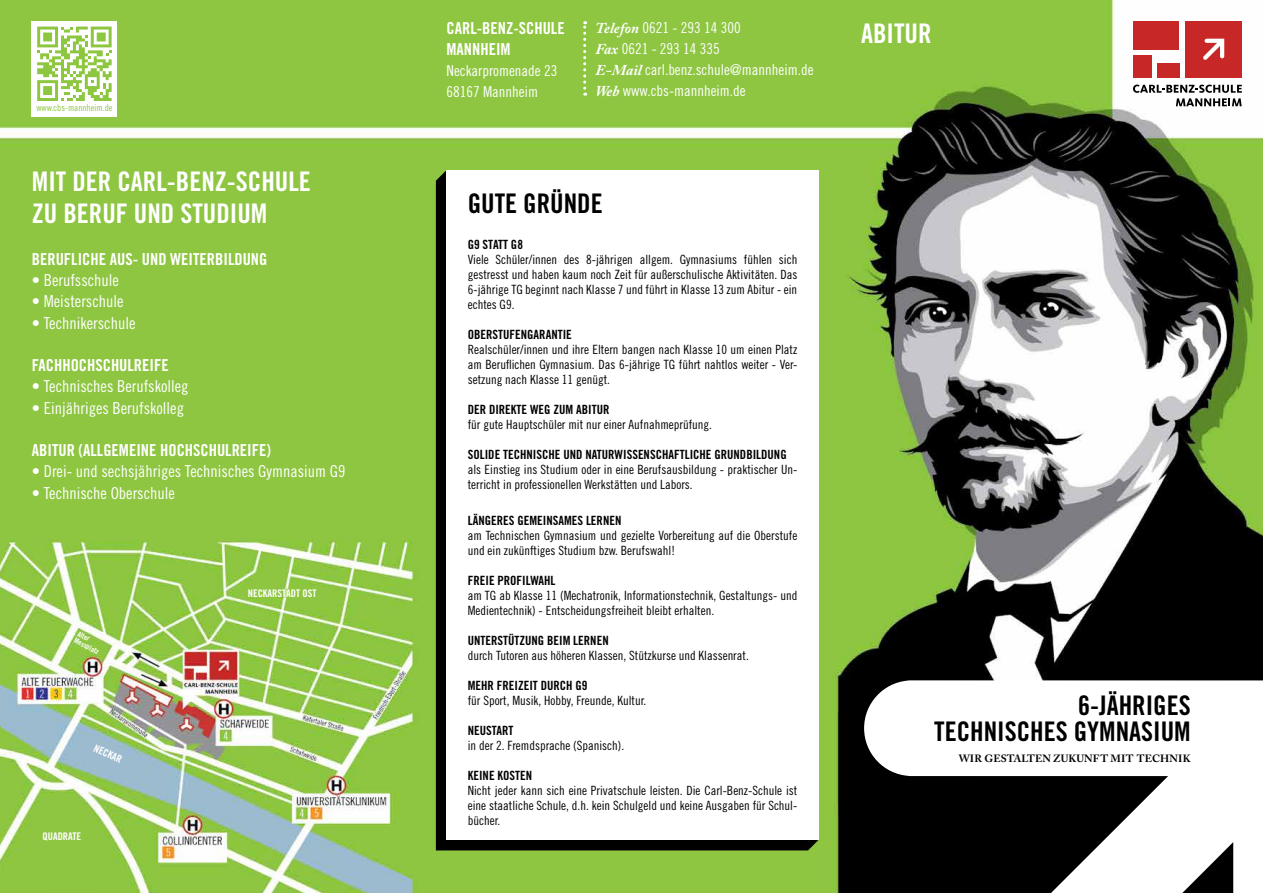
<style>
.page{position:relative;width:1263px;height:893px;background:#fff}
.page>*{position:absolute;margin:0;border:0;box-sizing:border-box;transform-origin:0 0}
.t1{font:27px/32px "Trade Gothic Bold Cond Twenty";color:#fff}
.t2{font:27px "Trade Gothic Bold Cond Twenty";color:#000}
.t3{font:16.5px "Trade Gothic Cond Eighteen";color:#fff}
.t4{font:16.5px/21px "Trade Gothic Bold Cond Twenty";color:#fff}
.t5{font:15px/21px "Trade Gothic Cond Eighteen";color:#fff}
.t6{font:12.75px/15px "Trade Gothic Cond Eighteen";color:#000;text-align:justify}
.t7{font:12.75px "Trade Gothic Bold Cond Twenty";color:#000}
.t8{font:700 10.5px "Adobe Caslon Pro";letter-spacing:.015em;color:#000}
.t9{font:10.5px "Trade Gothic Bold Cond Twenty";color:#fff}
.t10{font:9.3px "Trade Gothic Cond Eighteen";color:#8dc63f}
.t11{font:7.5px/7.5px "Trade Gothic Bold Cond Twenty";color:#fff}
.s1{font-family:"Adobe Caslon Pro";font-weight:700;font-style:italic}
</style>
<div class="page">
<img style="left:0;top:0;width:1263px;height:893px">
<svg style="left:583px;top:21px;width:3px;height:75px"></svg>
<svg style="left:862px;top:680px;width:401px;height:213px"></svg>
<div style="left:1133px;top:55px;width:19px;height:23px;background:#c72727"></div>
<div style="left:1133px;top:21px;width:46px;height:29px;background:#c72727"></div>
<div style="left:1157px;top:64px;width:22px;height:14px;background:#c72727"></div>
<div style="left:1185px;top:21px;width:56px;height:57px;background:#c72727"></div>
<svg style="left:1133px;top:85px;width:109px;height:21px"></svg>
<svg style="left:1203px;top:38px;width:22px;height:22px"></svg>
<div style="left:436px;top:170px;width:383px;height:680px;background:#000"></div>
<div style="left:446px;top:170px;width:373px;height:670px;background:#fff"></div>
<div style="left:32px;top:21px;width:85px;height:96px;background:#fff"></div>
<svg style="left:37px;top:27px;width:75px;height:74px"></svg>
<svg style="left:248px;top:579px;width:69px;height:20px"></svg>
<p class="t10" style="left:36px;top:103px;width:78px">www.cbs-mannheim.de</p>
<h1 class="t1" style="left:32px;top:165px;width:229px">MIT DER CARL-BENZ-SCHULE<br>ZU BERUF UND STUDIUM</h1>
<p class="t4" style="left:32px;top:248px;width:48px">BERUFLICHE</p>
<p class="t4" style="left:110px;top:248px;width:79px">AUS- UN D WEITERBIL</p>
<p class="t4" style="left:234px;top:248px;width:34px">DUNG</p>
<p class="t3" style="left:32px;top:270px;width:89px">• Berufsschule</p>
<p class="t3" style="left:32px;top:292px;width:93px">• Meisterschule</p>
<p class="t3" style="left:32px;top:313px;width:105px">• Technikerschule</p>
<p class="t4" style="left:32px;top:355px;width:9px">FACHHOCHSCHULREI</p>
<p class="t4" style="left:154px;top:355px;width:15px">FE</p>
<p class="t3" style="left:32px;top:377px;width:158px">• Technisches Berufskolleg</p>
<p class="t3" style="left:32px;top:398px;width:154px">• Einjähriges Berufskolleg</p>
<p class="t4" style="left:32px;top:440px;width:16px">ABITUR</p>
<p class="t4" style="left:79px;top:440px;width:42px">(ALLGEMEINE</p>
<p class="t4" style="left:160px;top:440px;width:17px">HOCHSCHULREI</p>
<p class="t4" style="left:252px;top:440px;width:21px">FE)</p>
<p class="t3" style="left:32px;top:462px;width:315px">• Drei- und sechsjähriges Technisches Gymnasium G9</p>
<p class="t3" style="left:32px;top:483px;width:144px">• Technische Oberschule</p>
<p class="t11" style="left:80px;top:630px;width:29px;rotate:27deg">ALTER<br>MESSPLATZ</p>
<p class="t9" style="left:97px;top:742px;width:26px;rotate:25deg">NEC KAR</p>
<p class="t9" style="left:43px;top:830px;width:26px">QUADRATE</p>
<p class="t9" style="left:248px;top:587px;width:26px">NECKARSTA</p>
<p class="t9" style="left:291px;top:587px;width:23px">DT OST</p>
<p class="t4" style="left:446px;top:17px;width:120px">CARL-BENZ-SCHULE<br>MANNHEIM</p>
<p class="t5" style="left:446px;top:60px;width:112px">Neckarpromenade 23<br>68167 Mannheim</p>
<p class="t5" style="left:595px;top:17px;width:220px"><span class="s1">Telefon</span> 0621 - 293 14 300<br><span class="s1">Fax</span> 0621 - 293 14 335<br><span class="s1">E-Mail</span> carl.benz.schule@mannheim.de<br><span class="s1">Web</span> www.cbs-mannheim.de</p>
<h1 class="t2" style="left:468px;top:187px;width:13px">GUTE</h1>
<h1 class="t2" style="left:523px;top:187px;width:78px">GRÜNDE</h1>
<p class="t7" style="left:468px;top:237px;width:21px">G9 STATT</p>
<p class="t7" style="left:511px;top:237px;width:14px">G8</p>
<p class="t6" style="left:468px;top:252px;width:331px">Viele Schüler/innen des 8-jährigen allgem. Gymnasiums fühlen sich gestresst und haben kaum noch Zeit für außerschulische Aktivitäten. Das 6-jährige TG beginnt nach Klasse 7 und führt in Klasse 13 zum Abitur - ein echtes G9.</p>
<p class="t7" style="left:468px;top:327px;width:14px">OBERSTU</p>
<p class="t7" style="left:509px;top:327px;width:31px">FENGARANTIE</p>
<p class="t6" style="left:468px;top:342px;width:331px">Realschüler/innen und ihre Eltern bangen nach Klasse 10 um einen Platz am Beruflichen Gymnasium. Das 6-jährige TG führt nahtlos weiter - Ver&shy;setzung nach Klasse 11 genügt.</p>
<p class="t7" style="left:468px;top:402px;width:93px">DER DIREKTE WEG ZUM</p>
<p class="t7" style="left:576px;top:402px;width:12px">ABITUR</p>
<p class="t6" style="left:468px;top:417px;width:246px">für gute Hauptschüler mit nur einer Aufnahmeprüfung.</p>
<p class="t7" style="left:468px;top:447px;width:43px">SOLIDE TECHNISCHE</p>
<p class="t7" style="left:563px;top:447px;width:29px">UN D NATURWISSENSCHA</p>
<p class="t7" style="left:674px;top:447px;width:12px">FTLICHE</p>
<p class="t7" style="left:714px;top:447px;width:7px">GRUN</p>
<p class="t7" style="left:740px;top:447px;width:48px">DBILDUNG</p>
<p class="t6" style="left:468px;top:462px;width:331px">als Einstieg ins Studium oder in eine Berufsausbildung - praktischer Un&shy;terricht in professionellen Werkstätten und Labors.</p>
<p class="t7" style="left:468px;top:513px;width:30px">LÄNGERES</p>
<p class="t7" style="left:517px;top:513px;width:14px">GEMEINSAMES</p>
<p class="t7" style="left:586px;top:513px;width:12px">LERNEN</p>
<p class="t6" style="left:468px;top:528px;width:331px">am Technischen Gymnasium und gezielte Vorbereitung auf die Oberstufe und ein zukünftiges Studium bzw. Berufswahl!</p>
<p class="t7" style="left:468px;top:573px;width:7px">FREIE</p>
<p class="t7" style="left:497px;top:573px;width:32px">PROFILWAHL</p>
<p class="t6" style="left:468px;top:588px;width:331px">am TG ab Klasse 11 (Mechatronik, Informationstechnik, Gestaltungs- und<br>Medientechnik) - Entscheidungsfreiheit bleibt erhalten.</p>
<p class="t7" style="left:468px;top:632px;width:13px">UNTERST</p>
<p class="t7" style="left:508px;top:632px;width:13px">ÜTZUN</p>
<p class="t7" style="left:538px;top:632px;width:16px">G BEIM</p>
<p class="t7" style="left:573px;top:632px;width:12px">LERNEN</p>
<p class="t6" style="left:468px;top:648px;width:283px">durch Tutoren aus höheren Klassen, Stützkurse und Klassenrat.</p>
<p class="t7" style="left:468px;top:677px;width:36px">MEHR FREIZEIT</p>
<p class="t7" style="left:541px;top:677px;width:14px">DURCH</p>
<p class="t7" style="left:575px;top:677px;width:14px">G9</p>
<p class="t6" style="left:468px;top:693px;width:180px">für Sport, Musik, Hobby, Freunde, Kultur.</p>
<p class="t7" style="left:468px;top:722px;width:13px">NEUSTART</p>
<p class="t6" style="left:468px;top:738px;width:158px">in der 2. Fremdsprache (Spanisch).</p>
<p class="t7" style="left:468px;top:767px;width:7px">KEINE</p>
<p class="t7" style="left:497px;top:767px;width:7px">KOSTEN</p>
<p class="t6" style="left:468px;top:783px;width:331px">Nicht jeder kann sich eine Privatschule leisten. Die Carl-Benz-Schule ist eine staatliche Schule, d.h. kein Schulgeld und keine Ausgaben für Schul&shy;bücher.</p>
<h1 class="t1" style="left:861px;top:17px;width:25px">ABITUR</h1>
<h1 class="t2" style="left:1078px;top:689px;width:101px">6-JÄHRI GES</h1>
<h1 class="t2" style="left:934px;top:715px;width:24px">TECHNISCHES</h1>
<h1 class="t2" style="left:1074px;top:715px;width:40px">GYMNASIUM</h1>
<p class="t8" style="left:959px;top:752px;width:233px">WIR GESTALTEN ZUKUNFT MIT TECHNIK</p>
</div>
